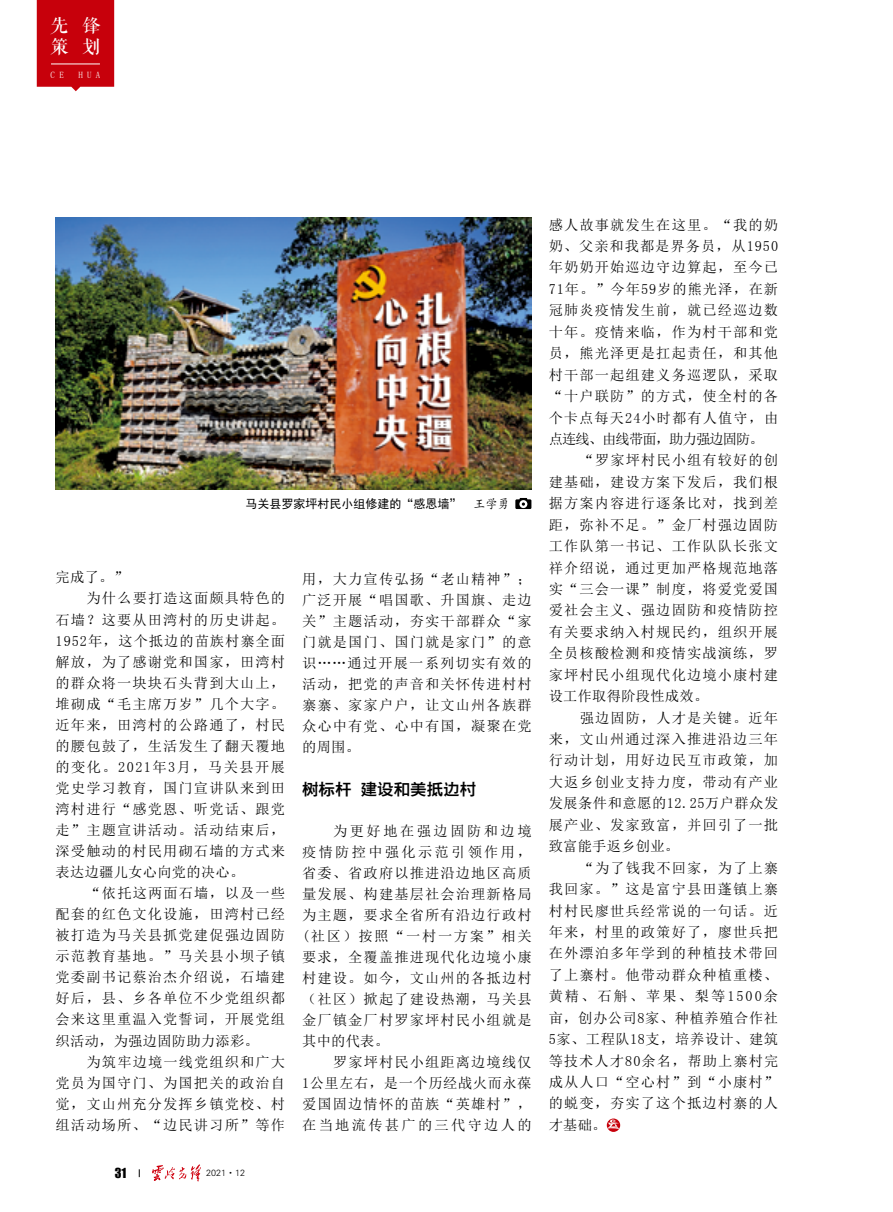
<style>
.page{position:relative;width:893px;height:1212px;background:#fff}
.page>*{position:absolute;margin:0;border:0;box-sizing:border-box;transform-origin:0 0}
.t1{font:18px/21.6px "FZQKBYSJW GB1 0";color:#fff}
.t2{font:16.5px "FZYDZHJW GB1 0";color:#000}
.t3{font:14.25px/21.5px "Sim Sun";letter-spacing:.08em;color:#000;text-align:justify}
.t4{font:14.25px "Sim Sun";letter-spacing:.02em;color:#000}
.t5{font:14.25px "Sim Sun";letter-spacing:.1em;color:#000}
.t6{font:12.75px "Impact";color:#000}
.t7{font:12px "Sim Hei";color:#000}
.t8{font:9px "FZXH1 K GBK1 0";color:#000}
.t9{font:9px "Sim Sun";color:#fff}
.s1{font-family:"FZKTK GBK1 0"}
</style>
<div class="page">
<svg style="left:152px;top:1164px;width:49px;height:17px"></svg>
<div style="left:37px;top:0;width:77px;height:91px;background:#c7000b"></div>
<hr style="left:51px;top:64px;width:49px;height:1px;background:#fff">
<div style="left:607px;top:1118px;width:13px;height:14px;background:#c7000b;border-radius:50%"></div>
<svg style="left:607px;top:1119px;width:12px;height:10px"></svg>
<svg style="left:515px;top:498px;width:16px;height:11px"></svg>
<img style="left:56px;top:217px;width:475px;height:272px">
<p class="t1" style="left:51px;top:15px;width:51px">先 锋策 划</p>
<p class="t9" style="left:51px;top:71px;width:15px">C E</p>
<p class="t9" style="left:78px;top:71px;width:24px">HUA</p>
<p class="t7" style="left:245px;top:498px;width:266px">马关县罗家坪村民小组修建的“感恩墙” <span class="s1">王学勇</span></p>
<p class="t3" style="left:56px;top:567px;width:74px">完成了。”</p>
<p class="t3" style="left:87px;top:588px;width:200px">为什么要打造这面颇具特色的</p>
<p class="t3" style="left:56px;top:609px;width:231px">石墙？这要从田湾村的历史讲起。</p>
<p class="t3" style="left:56px;top:630px;width:231px">1952年，这个抵边的苗族村寨全面</p>
<p class="t3" style="left:56px;top:651px;width:231px">解放，为了感谢党和国家，田湾村</p>
<p class="t3" style="left:56px;top:672px;width:231px">的群众将一块块石头背到大山上，</p>
<p class="t3" style="left:56px;top:693px;width:231px">堆砌成“毛主席万岁”几个大字。</p>
<p class="t3" style="left:56px;top:714px;width:231px">近年来，田湾村的公路通了，村民</p>
<p class="t3" style="left:56px;top:735px;width:231px">的腰包鼓了，生活发生了翻天覆地</p>
<p class="t5" style="left:56px;top:760px;width:231px">的变化。2021年3月，马关县开展</p>
<p class="t3" style="left:56px;top:777px;width:231px">党史学习教育，国门宣讲队来到田</p>
<p class="t3" style="left:56px;top:798px;width:231px">湾村进行“感党恩、听党话、跟党</p>
<p class="t3" style="left:56px;top:819px;width:231px">走”主题宣讲活动。活动结束后，</p>
<p class="t3" style="left:56px;top:840px;width:231px">深受触动的村民用砌石墙的方式来</p>
<p class="t4" style="left:56px;top:865px;width:190px">表达边疆儿女心向党的决心。</p>
<p class="t3" style="left:87px;top:882px;width:200px">“依托这两面石墙，以及一些</p>
<p class="t3" style="left:56px;top:903px;width:231px">配套的红色文化设施，田湾村已经</p>
<p class="t3" style="left:56px;top:924px;width:231px">被打造为马关县抓党建促强边固防</p>
<p class="t3" style="left:56px;top:945px;width:231px">示范教育基地。”马关县小坝子镇</p>
<p class="t3" style="left:56px;top:966px;width:231px">党委副书记蔡治杰介绍说，石墙建</p>
<p class="t3" style="left:56px;top:987px;width:231px">好后，县、乡各单位不少党组织都</p>
<p class="t3" style="left:56px;top:1009px;width:231px">会来这里重温入党誓词，开展党组</p>
<p class="t4" style="left:56px;top:1033px;width:205px">织活动，为强边固防助力添彩。</p>
<p class="t3" style="left:87px;top:1051px;width:200px">为筑牢边境一线党组织和广大</p>
<p class="t3" style="left:56px;top:1072px;width:231px">党员为国守门、为国把关的政治自</p>
<p class="t3" style="left:56px;top:1093px;width:231px">觉，文山州充分发挥乡镇党校、村</p>
<p class="t3" style="left:56px;top:1114px;width:231px">组活动场所、“边民讲习所”等作</p>
<p class="t6" style="left:115px;top:1163px;width:13px">31</p>
<p class="t8" style="left:206px;top:1168px;width:40px">2021·12</p>
<p class="t3" style="left:302px;top:568px;width:231px;line-height:21px">用，大力宣传弘扬“老山精神”；广泛开展“唱国歌、升国旗、走边关”主题活动，夯实干部群众“家门就是国门、国门就是家门”的意识……通过开展一系列切实有效的活动，把党的声音和关怀传进村村寨寨、家家户户，让文山州各族群众心中有党、心中有国，凝聚在党的周围。</p>
<p class="t2" style="left:302px;top:781px;width:176px">树标杆 建设和美抵边村</p>
<p class="t3" style="left:302px;top:820px;width:231px;line-height:21px;text-indent:31px">为更好地在强边固防和边境疫情防控中强化示范引领作用，省委、省政府以推进沿边地区高质量发展、构建基层社会治理新格局为主题，要求全省所有沿边行政村(社区）按照“一村一方案”相关要求，全覆盖推进现代化边境小康村建设。如今，文山州的各抵边村（社区）掀起了建设热潮，马关县金厂镇金厂村罗家坪村民小组就是其中的代表。</p>
<p class="t3" style="left:302px;top:1051px;width:231px;line-height:21px;text-indent:31px">罗家坪村民小组距离边境线仅1公里左右，是一个历经战火而永葆爱国固边情怀的苗族“英雄村”，在当地流传甚广的三代守边人的</p>
<p class="t3" style="left:549px;top:214px;width:231px">感人故事就发生在这里。“我的奶奶、父亲和我都是界务员，从1950年奶奶开始巡边守边算起，至今已71年。”今年59岁的熊光泽，在新冠肺炎疫情发生前，就已经巡边数十年。疫情来临，作为村干部和党员，熊光泽更是扛起责任，和其他村干部一起组建义务巡逻队，采取“十户联防”的方式，使全村的各个卡点每天24小时都有人值守，由点连线、由线带面，助力强边固防。</p>
<p class="t3" style="left:549px;top:450px;width:231px;text-indent:31px">“罗家坪村民小组有较好的创建基础，建设方案下发后，我们根据方案内容进行逐条比对，找到差距，弥补不足。”金厂村强边固防工作队第一书记、工作队队长张文祥介绍说，通过更加严格规范地落实“三会一课”制度，将爱党爱国爱社会主义、强边固防和疫情防控有关要求纳入村规民约，组织开展全员核酸检测和疫情实战演练，罗家坪村民小组现代化边境小康村建设工作取得阶段性成效。</p>
<p class="t3" style="left:549px;top:707px;width:231px;text-indent:31px">强边固防，人才是关键。近年来，文山州通过深入推进沿边三年行动计划，用好边民互市政策，加大返乡创业支持力度，带动有产业发展条件和意愿的12.25万户群众发展产业、发家致富，并回引了一批致富能手返乡创业。</p>
<p class="t3" style="left:549px;top:857px;width:231px;text-indent:31px">“为了钱我不回家，为了上寨我回家。”这是富宁县田蓬镇上寨村村民廖世兵经常说的一句话。近年来，村里的政策好了，廖世兵把在外漂泊多年学到的种植技术带回了上寨村。他带动群众种植重楼、黄精、石斛、苹果、梨等1500余亩，创办公司8家、种植养殖合作社5家、工程队18支，培养设计、建筑等技术人才80余名，帮助上寨村完成从人口“空心村”到“小康村”的蜕变，夯实了这个抵边村寨的人才基础。</p>
</div>
